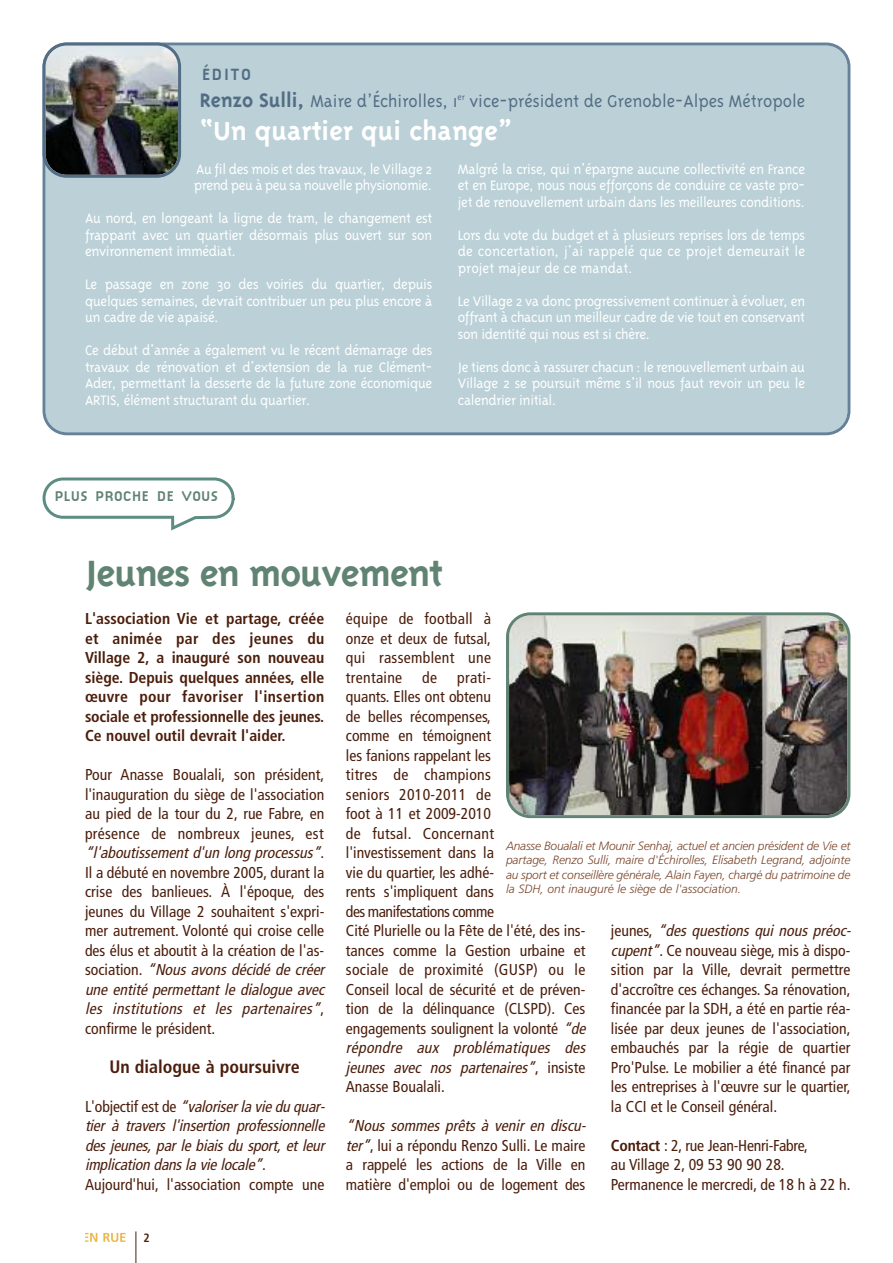
<style>
.page{position:relative;width:893px;height:1263px;background:#fff}
.page>*{position:absolute;margin:0;border:0;box-sizing:border-box;transform-origin:0 0}
.t1{font:700 42px "Triplex";letter-spacing:-.025em;color:#608374}
.t2{font:700 30px "Triplex";color:#fff}
.t3{font:300 19.5px "Triplex";color:#536d85}
.t4{font:700 condensed 18px "Frutiger";color:#4b1e0c}
.t5{font:700 16.8px "Citizen";letter-spacing:.08em;color:#536d85}
.t6{font:condensed 15.75px/19.5px "Frutiger";color:#4b1e0c}
.t7{font:300 15.75px/16.5px "Triplex";letter-spacing:-.025em;color:#fff;text-align:justify}
.t8{font:700 condensed 15.75px/19.5px "Frutiger";letter-spacing:-.01em;color:#4b1e0c;text-align:justify}
.t9{font:italic condensed 15.75px/19.5px "Frutiger";color:#4b1e0c}
.t10{font:700 14.7px "Citizen";letter-spacing:.04em;color:#608374}
.t11{font:italic 300 12px/14.4px "Frutiger";color:#7c462c;text-align:justify}
.t12{font:700 condensed 12px "Frutiger";color:#4b1e0c}
.s1{font-weight:700;font-size:22.5px}
.s2{font-style:italic}
.s3{font-style:normal}
.s4{font-weight:700}
</style>
<div class="page">
<div style="left:43px;top:477px;width:192px;height:42px;border:3px solid #5d8d82;border-radius:19px"></div>
<div style="left:43px;top:43px;width:807px;height:392px;background:#bbd1d7"></div>
<svg style="left:103px;top:1233px;width:22px;height:9px"></svg>
<svg style="left:85px;top:1233px;width:12px;height:9px"></svg>
<hr style="left:136px;top:1231px;width:1px;height:32px;background:#4b1e0c">
<img style="left:43px;top:43px;width:138px;height:135px">
<img style="left:506px;top:612px;width:344px;height:206px">
<p class="t5" style="left:202px;top:64px;width:50px">ÉDITO</p>
<p class="t3" style="left:200px;top:89px;width:607px"><span class="s1">Renzo Sulli,</span> Maire d’Échirolles, 1<sup>er</sup> vice-président de Grenoble-Alpes Métropole</p>
<h2 class="t2" style="left:200px;top:112px;width:314px">“Un quartier qui change”</h2>
<p class="t7" style="left:194px;top:160px;width:240px">Au fil des mois et des travaux, le Village 2 prend peu à peu sa nouvelle physionomie.</p>
<p class="t7" style="left:85px;top:210px;width:349px">Au nord, en longeant la ligne de tram, le changement est frappant avec un quartier désormais plus ouvert sur son environnement immédiat.</p>
<p class="t7" style="left:85px;top:276px;width:349px">Le passage en zone 30 des voiries du quartier, depuis quelques semaines, devrait contribuer un peu plus encore à un cadre de vie apaisé.</p>
<p class="t7" style="left:85px;top:342px;width:349px">Ce début d'année a également vu le récent démarrage des travaux de rénovation et d'extension de la rue Clément-Ader, permettant la desserte de la future zone économique ARTIS, élément structurant du quartier.</p>
<p class="t7" style="left:458px;top:160px;width:349px">Malgré la crise, qui n'épargne aucune collectivité en France et en Europe, nous nous efforçons de conduire ce vaste pro&shy;jet de renouvellement urbain dans les meilleures conditions.</p>
<p class="t7" style="left:458px;top:226px;width:349px">Lors du vote du budget et à plusieurs reprises lors de temps de concertation, j'ai rappelé que ce projet demeurait le projet majeur de ce mandat.</p>
<p class="t7" style="left:458px;top:292px;width:349px">Le Village 2 va donc progressivement continuer à évoluer, en offrant à chacun un meilleur cadre de vie tout en conservant son identité qui nous est si chère.</p>
<p class="t7" style="left:458px;top:358px;width:349px">Je tiens donc à rassurer chacun : le renouvellement urbain au Village 2 se poursuit même s'il nous faut revoir un peu le calendrier initial.</p>
<p class="t10" style="left:55px;top:488px;width:165px">PLUS PROCHE DE VOUS</p>
<h1 class="t1" style="left:85px;top:546px;width:359px">Jeunes en mouvement</h1>
<p class="t8" style="left:85px;top:610px;width:241px">L'association Vie et partage, créée et animée par des jeunes du Village 2, a inauguré son nouveau siège. Depuis quelques années, elle œuvre pour favoriser l'insertion sociale et professionnelle des jeunes.<br>Ce nouvel outil devrait l'aider.</p>
<p class="t6" style="left:85px;top:766px;width:244px">Pour Anasse Boualali, son président, l'inauguration du siège de l'association au pied de la tour du 2, rue Fabre, en présence de nombreux jeunes, est <span class="s2">“l'aboutissement d'un long processus”</span>.<br>Il a débuté en novembre 2005, durant la crise des banlieues. À l'époque, des jeunes du Village 2 souhaitent s'expri&shy;mer autrement. Volonté qui croise celle des élus et aboutit à la création de l'as&shy;s o c i a t i o n . <span class="s2">“Nous avons décidé de créer une entité permettant le dialogue avec les institutions et les partenaires”</span>, confirme le président.</p>
<p class="t4" style="left:109px;top:1059px;width:192px">Un dialogue à poursuivre</p>
<p class="t9" style="left:85px;top:1098px;width:244px"><span class="s3">L'objectif est de</span> “valoriserlavieduquar&shy;tier à travers l'insertion professionnelle des jeunes, par le biais du sport, et leur implication dans la vie locale”<span class="s3">.<br>Aujourd'hui, l'association compte une</span></p>
<p class="t12" style="left:143px;top:1233px;width:8px">2</p>
<p class="t6" style="left:346px;top:610px;width:147px;text-align:justify">équipe de football à onze et deux de futsal, qui rassemblent une trentaine</p>
<p class="t6" style="left:422px;top:669px;width:16px">de</p>
<p class="t6" style="left:346px;top:669px;width:244px;text-indent:111px">prati-<br>quants. Elles ont obtenu<br>de belles récompenses,<br>comme en témoignent<br>les fanions rappelant les<br>titres de champions<br>seniors 2010-2011 de<br>foot à 11 et 2009-2010<br>de futsal. Concernant l'investissement dans la<br>vie du quartier, les adhé-<br>rents s'impliquent dans<br>des manifestations comme<br>Cité Plurielle ou la Fête de l'été, des ins&shy;tances comme la Gestion urbaine et sociale de proximité (GUSP) ou le<br>Conseil local de sécurité et de préven&shy;tion de la délinquance (CLSPD). Ces engagements soulignent la volonté <span class="s2">“de répondre aux problématiques des jeunes avec nos partenaires”</span>, i n s i s t e<br>Anasse Boualali.</p>
<p class="t6" style="left:346px;top:1117px;width:244px"><span class="s2">“Nous sommes prêts à venir en discu&shy;ter”</span>, lui a répondu Renzo Sulli. Le maire a rappelé les actions de la Ville en matière d'emploi ou de logement des</p>
<p class="t11" style="left:506px;top:839px;width:346px">Anasse Boualali et Mounir Senhaj, actuel et ancien président de Vie et partage, Renzo Sulli, maire d'Échirolles, Elisabeth Legrand, adjointe au sport et conseillère générale, Alain Fayen, chargé du patrimoine de la SDH, ont inauguré le siège de l'association.</p>
<p class="t6" style="left:611px;top:922px;width:244px">j e u n e s , <span class="s2">“des questions qui nous préoc&shy;cupent”</span>. Ce nouveau siège, mis à dispo&shy;sition par la Ville, devrait permettre d'accroître ces échanges. Sa rénovation, financée par la SDH, a été en partie réa&shy;lisée par deux jeunes de l'association, embauchés par la régie de quartier Pro'Pulse. Le mobilier a été financé par les entreprises à l'œuvre sur le quartier, la CCI et le Conseil général.</p>
<p class="t6" style="left:611px;top:1137px;width:241px"><span class="s4">Contact</span> : 2, rue Jean-Henri-Fabre,<br>au Village 2, 09 53 90 90 28.<br>Permanence le mercredi, de 18 h à 22 h.</p>
</div>
